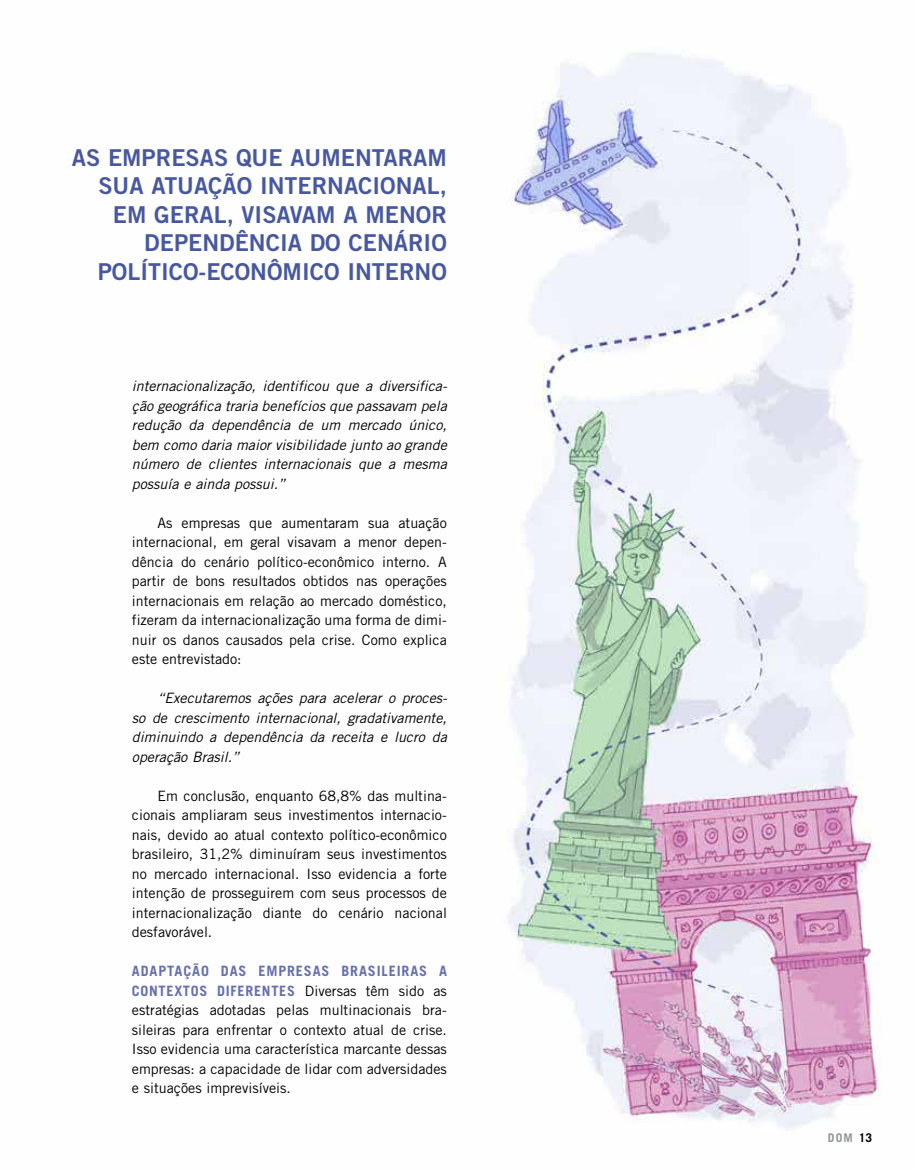
<style>
.page{position:relative;width:915px;height:1170px;background:#fff}
.page>*{position:absolute;margin:0;border:0;box-sizing:border-box;transform-origin:0 0}
.t1{font:23.25px/28.5px "Trade Gothic LT Std Bd 2";color:#4758a1;text-align:right}
.t2{font:14.25px/19.5px "Trade Gothic LT Std";color:#000;text-align:justify}
.t3{font:italic 14.25px/19.5px "Trade Gothic LT Std";color:#000;text-align:justify}
.t4{font:700 12px "Trade Gothic LT Std";color:#939598}
.s1{font-weight:700;color:#666faf}
.s2{color:#000}
</style>
<div class="page">
<img style="left:508px;top:52px;width:372px;height:1079px">
<h1 class="t1" style="left:72px;top:143px;width:376px">AS EMPRESAS QUE AUMENTARAM<br>SUA ATUAÇÃO INTERNACIONAL,<br>EM GERAL, VISAVAM A MENOR<br>DEPENDÊNCIA DO CENÁRIO<br>POLÍTICO-ECONÔMICO INTERNO</h1>
<p class="t3" style="left:132px;top:376px;width:316px">internacionalização, identificou que a diversifica&shy;ção geográfica traria benefícios que passavam pela redução da dependência de um mercado único, bem como daria maior visibilidade junto ao grande número de clientes internacionais que a mesma possuía e ainda possui.”</p>
<p class="t2" style="left:132px;top:512px;width:316px;text-indent:26px">As empresas que aumentaram sua atuação internacional, em geral visavam a menor depen&shy;dência do cenário político-econômico interno. A partir de bons resultados obtidos nas operações internacionais em relação ao mercado doméstico, fizeram da internacionalização uma forma de dimi&shy;nuir os danos causados pela crise. Como explica este entrevistado:</p>
<p class="t3" style="left:132px;top:688px;width:316px;text-indent:26px">“Executaremos ações para acelerar o proces&shy;so de crescimento internacional, gradativamente, diminuindo a dependência da receita e lucro da operação Brasil.”</p>
<p class="t2" style="left:132px;top:785px;width:316px;text-indent:26px">Em conclusão, enquanto 68,8% das multina&shy;cionais ampliaram seus investimentos internacio&shy;nais, devido ao atual contexto político-econômico brasileiro, 31,2% diminuíram seus investimentos no mercado internacional. Isso evidencia a forte intenção de prosseguirem com seus processos de internacionalização diante do cenário nacional desfavorável.</p>
<p class="t2" style="left:132px;top:961px;width:316px"><span class="s1">ADAPTAÇÃO DAS EMPRESAS BRASILEIRAS A CONTEXTOS DIFERENTES</span> Diversas têm sido as estratégias adotadas pelas multinacionais bra&shy;sileiras para enfrentar o contexto atual de crise.<br>Isso evidencia uma característica marcante dessas empresas: a capacidade de lidar com adversidades e situações imprevisíveis.</p>
<p class="t4" style="left:827px;top:1130px;width:46px">DOM <span class="s2">13</span></p>
</div>
